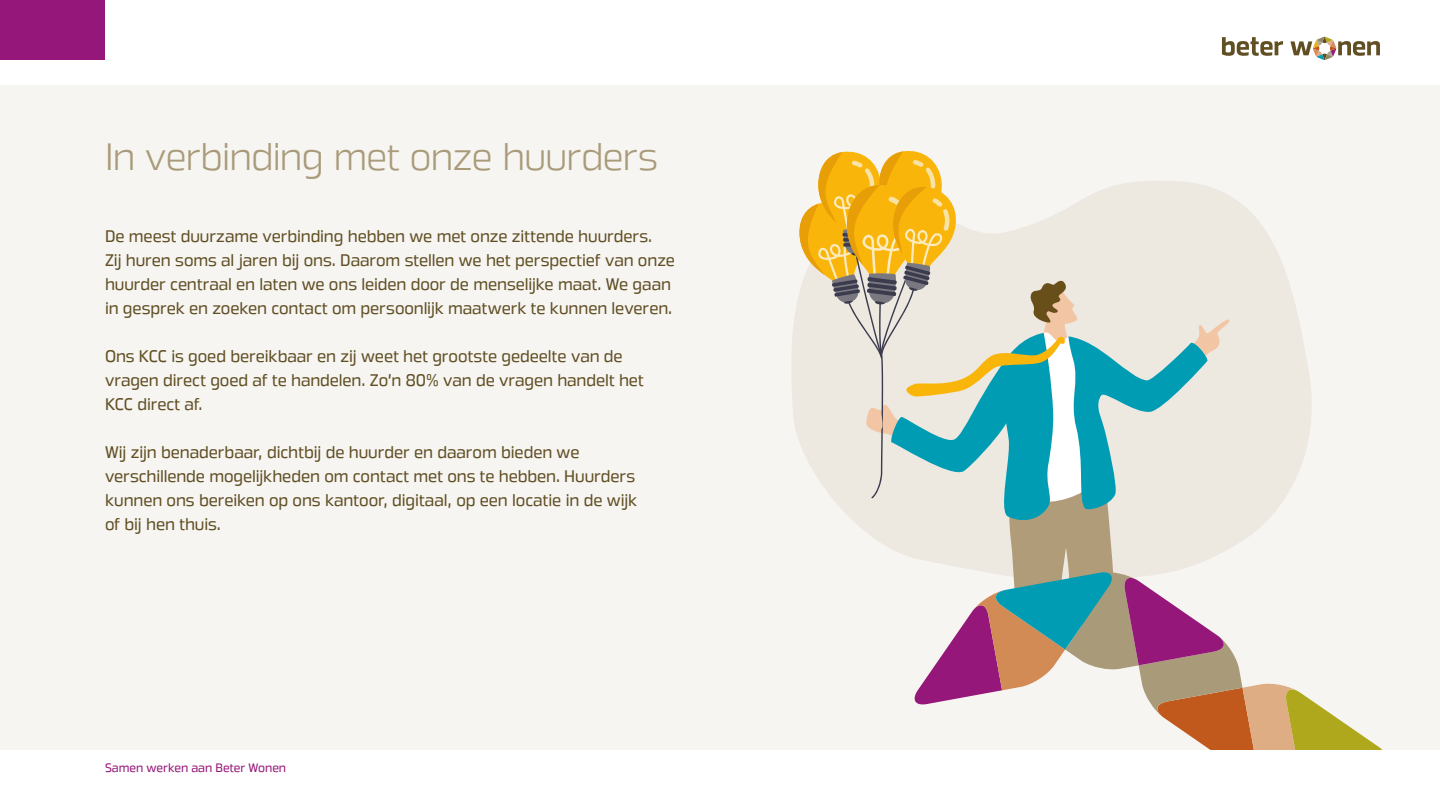
<style>
.page{position:relative;width:1440px;height:810px;background:#fff}
.page>*{position:absolute;margin:0;border:0;box-sizing:border-box;transform-origin:0 0}
.Titel_scherm{font:37.5px "Great Escape Lt";letter-spacing:-.015em;color:#a99b7a}
.Body_scherm{font:16.5px/24px "Great Escape Bk";letter-spacing:-.005em;color:#614f24}
.t1{font:12px "Great Escape Bk";letter-spacing:-.005em;color:#96177a}
</style>
<div class="page">
<svg style="left:1222px;top:37px;width:61px;height:19px"></svg>
<svg style="left:1290px;top:37px;width:90px;height:23px"></svg>
<div style="left:0;top:0;width:105px;height:60px;background:#96177a"></div>
<div style="left:0;top:86px;width:1440px;height:664px;background:#f6f5f2"></div>
<svg style="left:797px;top:151px;width:586px;height:599px"></svg>
<p class="Titel_scherm" style="left:105px;top:134px;width:554px">In verbinding met onze huurders</p>
<p class="Body_scherm" style="left:105px;top:224px;width:572px">De meest duurzame verbinding hebben we met onze zittende huurders.<br>Zij huren soms al jaren bij ons. Daarom stellen we het perspectief van onze huurder centraal en laten we ons leiden door de menselijke maat. We gaan in gesprek en zoeken contact om persoonlijk maatwerk te kunnen leveren.</p>
<p class="Body_scherm" style="left:105px;top:344px;width:540px">Ons KCC is goed bereikbaar en zij weet het grootste gedeelte van de vragen direct goed af te handelen. Zo’n 80% van de vragen handelt het<br>KCC direct af.</p>
<p class="Body_scherm" style="left:105px;top:440px;width:534px">Wij zijn benaderbaar, dichtbij de huurder en daarom bieden we verschillende mogelijkheden om contact met ons te hebben. Huurders kunnen ons bereiken op ons kantoor, digitaal, op een locatie in de wijk of bij hen thuis.</p>
<p class="t1" style="left:105px;top:761px;width:183px">Samen werken aan Beter Wonen</p>
</div>
